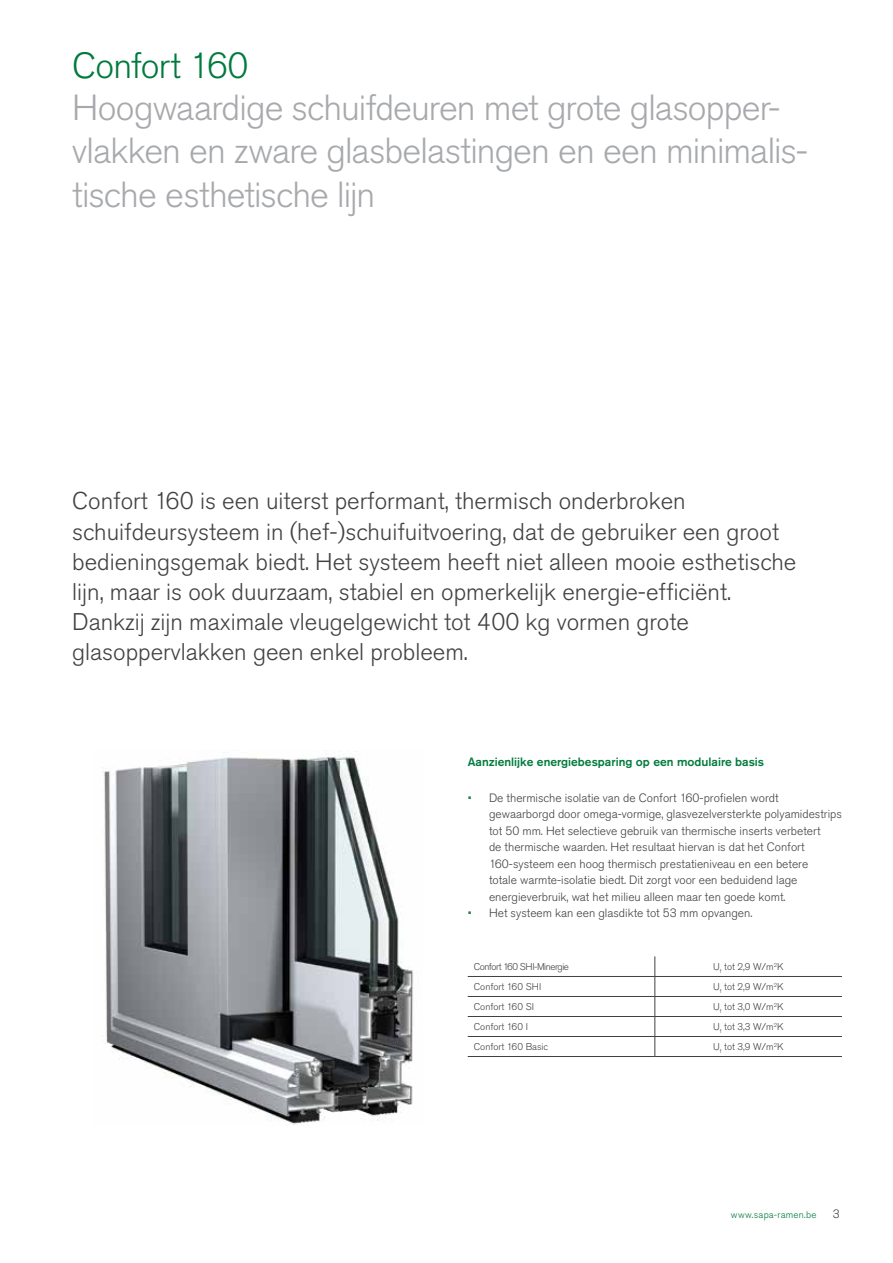
<style>
.page{position:relative;width:893px;height:1263px;background:#fff}
.page>*{position:absolute;margin:0;border:0;box-sizing:border-box;transform-origin:0 0}
.t1{font:300 36px/43.5px "Akzidenz Grotesk Pro";letter-spacing:-.025em;color:#a7a9ac}
.t2{font:300 36px "Akzidenz Grotesk Pro";letter-spacing:-.025em;color:#007a3e}
.t3{font:300 24px/30px "Akzidenz Grotesk Pro";color:#414042}
.t4{font:300 12px/16.5px "Akzidenz Grotesk Pro";color:#414042}
.t5{font:500 12px "Akzidenz Grotesk Pro";color:#007a3e}
.t6{font:300 9.75px "Akzidenz Grotesk Pro";color:#414042}
.t7{font:300 9.75px "Akzidenz Grotesk Pro";letter-spacing:-.05em;color:#414042}
.t8{font:300 9.75px "Akzidenz Grotesk Pro";letter-spacing:.025em;color:#007a3e}
.s1{color:#2c834b}
</style>
<div class="page">
<img style="left:103px;top:756px;width:311px;height:369px">
<hr style="left:468px;top:976px;width:187px;height:1px;background:#414042">
<hr style="left:655px;top:976px;width:187px;height:1px;background:#414042">
<hr style="left:468px;top:996px;width:187px;height:1px;background:#414042">
<hr style="left:655px;top:996px;width:187px;height:1px;background:#414042">
<hr style="left:468px;top:1016px;width:187px;height:1px;background:#414042">
<hr style="left:655px;top:1016px;width:187px;height:1px;background:#414042">
<hr style="left:468px;top:1036px;width:187px;height:1px;background:#414042">
<hr style="left:655px;top:1036px;width:187px;height:1px;background:#414042">
<svg style="left:655px;top:956px;width:1px;height:100px"></svg>
<hr style="left:468px;top:1056px;width:187px;height:1px;background:#414042">
<hr style="left:655px;top:1056px;width:187px;height:1px;background:#414042">
<h1 class="t2" style="left:72px;top:42px;width:178px">Confort 160</h1>
<h1 class="t1" style="left:72px;top:86px;width:737px">Hoogwaardige schuifdeuren met grote glasopper&shy;vlakken en zware glasbelastingen en een minimalis&shy;tische esthetische lijn</h1>
<p class="t3" style="left:72px;top:486px;width:726px">Confort 160 is een uiterst performant, thermisch onderbroken schuifdeursysteem in (hef-)schuifuitvoering, dat de gebruiker een groot bedieningsgemak biedt. Het systeem heeft niet alleen mooie esthetische lijn, maar is ook duurzaam, stabiel en opmerkelijk energie-efficiënt.<br>Dankzij zijn maximale vleugelgewicht tot 400 kg vormen grote glasoppervlakken geen enkel probleem.</p>
<p class="t5" style="left:468px;top:754px;width:298px">Aanzienlijke energiebesparing op een modulaire basis</p>
<p class="t4" style="left:489px;top:789px;width:354px;text-indent:-21px"><span class="s1">•</span> De thermische isolatie van de Confort 160-profielen wordt gewaarborgd door omega-vormige, glasvezelversterkte polyamidestrips tot 50 mm. Het selectieve gebruik van thermische inserts verbetert<br>de thermische waarden. Het resultaat hiervan is dat het Confort 160-systeem een hoog thermisch prestatieniveau en een betere<br>totale warmte-isolatie biedt. Dit zorgt voor een beduidend lage energieverbruik, wat het milieu alleen maar ten goede komt.</p>
<p class="t4" style="left:468px;top:905px;width:286px"><span class="s1">•</span> Het systeem kan een glasdikte tot 53 mm opvangen.</p>
<p class="t7" style="left:474px;top:960px;width:97px">Confort 160 SHI-Minergie</p>
<p class="t6" style="left:713px;top:960px;width:72px">U<sub>f</sub> tot 2,9 W/m<sup>2</sup>K</p>
<p class="t6" style="left:474px;top:980px;width:69px">Confort 160 SHI</p>
<p class="t6" style="left:713px;top:980px;width:72px">U<sub>f</sub> tot 2,9 W/m<sup>2</sup>K</p>
<p class="t6" style="left:474px;top:1000px;width:62px">Confort 160 SI</p>
<p class="t6" style="left:713px;top:1000px;width:72px">U<sub>f</sub> tot 3,0 W/m<sup>2</sup>K</p>
<p class="t6" style="left:474px;top:1020px;width:56px">Confort 160 I</p>
<p class="t6" style="left:713px;top:1020px;width:72px">U<sub>f</sub> tot 3,3 W/m<sup>2</sup>K</p>
<p class="t6" style="left:474px;top:1040px;width:76px">Confort 160 Basic</p>
<p class="t6" style="left:713px;top:1040px;width:72px">U<sub>f</sub> tot 3,9 W/m<sup>2</sup>K</p>
<p class="t8" style="left:731px;top:1208px;width:87px">www.sapa-ramen.be</p>
<p class="t4" style="left:833px;top:1205px;width:8px">3</p>
</div>
